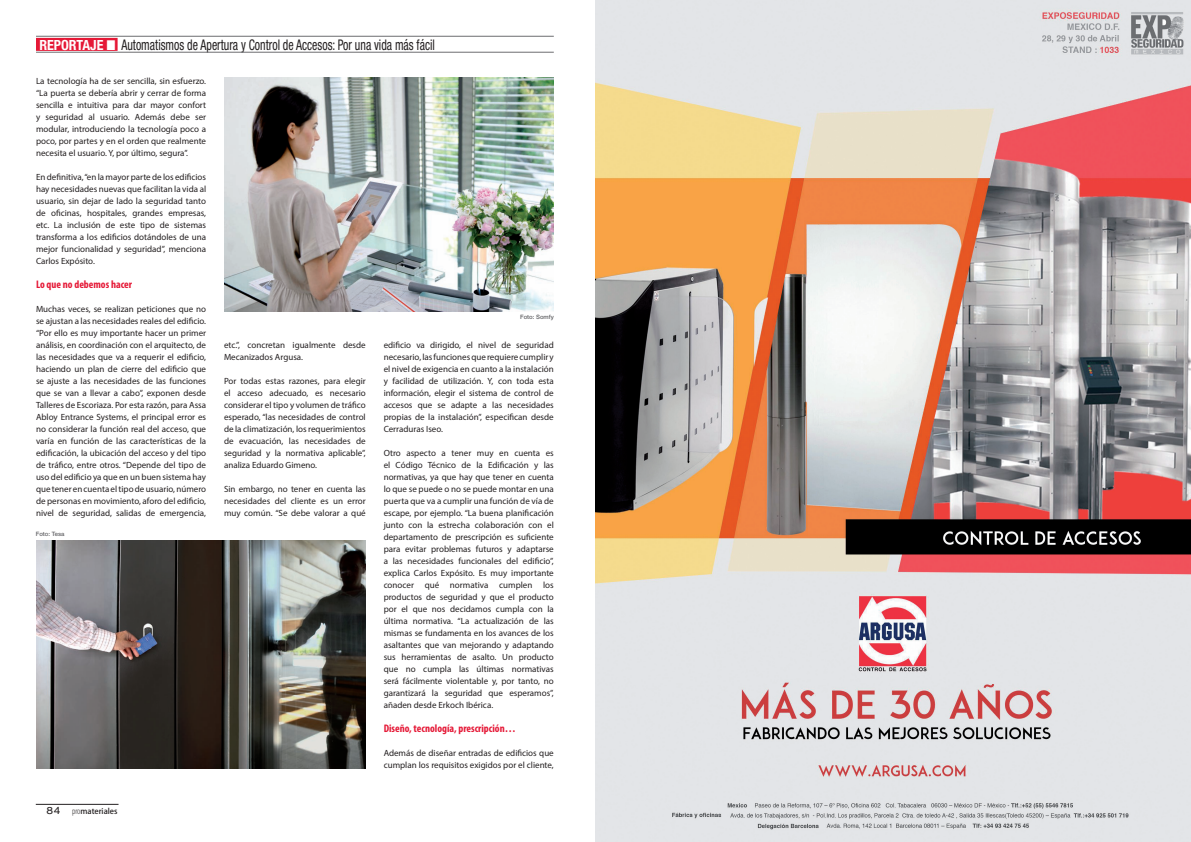
<style>
.page{position:relative;width:1191px;height:842px;background:#fff}
.page>*{position:absolute;margin:0;border:0;box-sizing:border-box;transform-origin:0 0}
.t1{font:condensed 14.7px "Helvetica Neue";color:#231f20;scale:.81 1}
.t2{font:700 condensed 11px "Myriad Pro";color:#e51836}
.t3{font:9px/12px "Myriad Pro";color:#231f20;text-align:justify}
.t4{font:500 7.8px "Koz Go Std";color:#231f20}
.t5{font:500 6px "Helvetica Neue";color:#636366}
.s1{font-weight:700;font-size:14px;color:#fff}
.s2{font-family:"Arial Narrow";font-stretch:normal;font-size:21px;color:#fff}
.s3{font-family:"Helvetica Neue";font-weight:400;font-stretch:expanded;font-size:10px}
.s4{font-family:"Myriad Pro";font-weight:300;font-stretch:condensed;font-size:9.1px}
</style>
<div class="page">
<hr style="left:36px;top:804px;width:82px;height:1px;background:#231f20">
<img style="left:224px;top:78px;width:330px;height:234px">
<img style="left:36px;top:540px;width:330px;height:228px">
<div style="left:36px;top:38px;width:82px;height:13px;background:#e51836"></div>
<hr style="left:36px;top:52px;width:518px;height:1px;background:#6c6d70">
<hr style="left:36px;top:36px;width:518px;height:1px;background:#6c6d70">
<img style="left:595px;top:0;width:596px;height:842px">
<p class="t1" style="left:39px;top:36px;width:490px"><span class="s1">REPORTAJE</span> <span class="s2">■</span> Automatismos de Apertura y Control de Accesos: Por una vida más fácil</p>
<p class="t3" style="left:36px;top:75px;width:172px">La tecnología ha de ser sencilla, sin esfuerzo. “La puerta se debería abrir y cerrar de forma sencilla e intuitiva para dar mayor confort y seguridad al usuario. Además debe ser modular, introduciendo la tecnología poco a poco, por partes y en el orden que realmente necesita el usuario. Y, por último, segura”.</p>
<p class="t3" style="left:36px;top:171px;width:172px">En definitiva, “en la mayor parte de los edificios hay necesidades nuevas que facilitan la vida al usuario, sin dejar de lado la seguridad tanto de oficinas, hospitales, grandes empresas, etc. La inclusión de este tipo de sistemas transforma a los edificios dotándoles de una mejor funcionalidad y seguridad”, menciona Carlos Expósito.</p>
<p class="t2" style="left:36px;top:277px;width:98px">Lo que no debemos hacer</p>
<p class="t3" style="left:36px;top:303px;width:172px">Muchas veces, se realizan peticiones que no se ajustan a las necesidades reales del edificio. “Por ello es muy importante hacer un primer análisis, en coordinación con el arquitecto, de las necesidades que va a requerir el edificio, haciendo un plan de cierre del edificio que se ajuste a las necesidades de las funciones que se van a llevar a cabo”, exponen desde Talleres de Escoriaza. Por esta razón, para Assa Abloy Entrance Systems, el principal error es no considerar la función real del acceso, que varía en función de las características de la edificación, la ubicación del acceso y del tipo de tráfico, entre otros. “Depende del tipo de uso del edificio ya que en un buen sistema hay que tener en cuenta el tipo de usuario, número de personas en movimiento, aforo del edificio, nivel de seguridad, salidas de emergencia,</p>
<p class="t5" style="left:36px;top:530px;width:30px">Foto: Tesa</p>
<p class="t4" style="left:47px;top:806px;width:72px"><span class="s3">84</span> <span class="s4">pro</span>materiales</p>
<p class="t3" style="left:224px;top:339px;width:143px">etc.”, concretan igualmente desde<br>Mecanizados Argusa.</p>
<p class="t3" style="left:224px;top:375px;width:143px">Por todas estas razones, para elegir el acceso adecuado, es necesario considerar el tipo y volumen de tráfico esperado, “las necesidades de control de la climatización, los requerimientos de evacuación, las necesidades de seguridad y la normativa aplicable”, analiza Eduardo Gimeno.</p>
<p class="t3" style="left:224px;top:483px;width:143px">Sin embargo, no tener en cuenta las necesidades del cliente es un error muy común. “Se debe valorar a qué</p>
<p class="t5" style="left:520px;top:313px;width:35px">Foto: Somfy</p>
<p class="t3" style="left:384px;top:339px;width:172px">edificio va dirigido, el nivel de seguridad necesario, las funciones que requiere cumplir y el nivel de exigencia en cuanto a la instalación y facilidad de utilización. Y, con toda esta información, elegir el sistema de control de accesos que se adapte a las necesidades propias de la instalación”, especifican desde Cerraduras Iseo.</p>
<p class="t3" style="left:384px;top:447px;width:172px">Otro aspecto a tener muy en cuenta es el Código Técnico de la Edificación y las normativas, ya que hay que tener en cuenta lo que se puede o no se puede montar en una puerta que va a cumplir una función de vía de escape, por ejemplo. “La buena planificación junto con la estrecha colaboración con el departamento de prescripción es suficiente para evitar problemas futuros y adaptarse a las necesidades funcionales del edificio”, explica Carlos Expósito. Es muy importante conocer qué normativa cumplen los productos de seguridad y que el producto por el que nos decidamos cumpla con la última normativa. “La actualización de las mismas se fundamenta en los avances de los asaltantes que van mejorando y adaptando sus herramientas de asalto. Un producto que no cumpla las últimas normativas será fácilmente violentable y, por tanto, no garantizará la seguridad que esperamos”, añaden desde Erkoch Ibérica.</p>
<p class="t2" style="left:384px;top:721px;width:133px">Diseño, tecnología, prescripción…</p>
<p class="t3" style="left:384px;top:747px;width:172px">Además de diseñar entradas de edificios que cumplan los requisitos exigidos por el cliente,</p>
</div>
